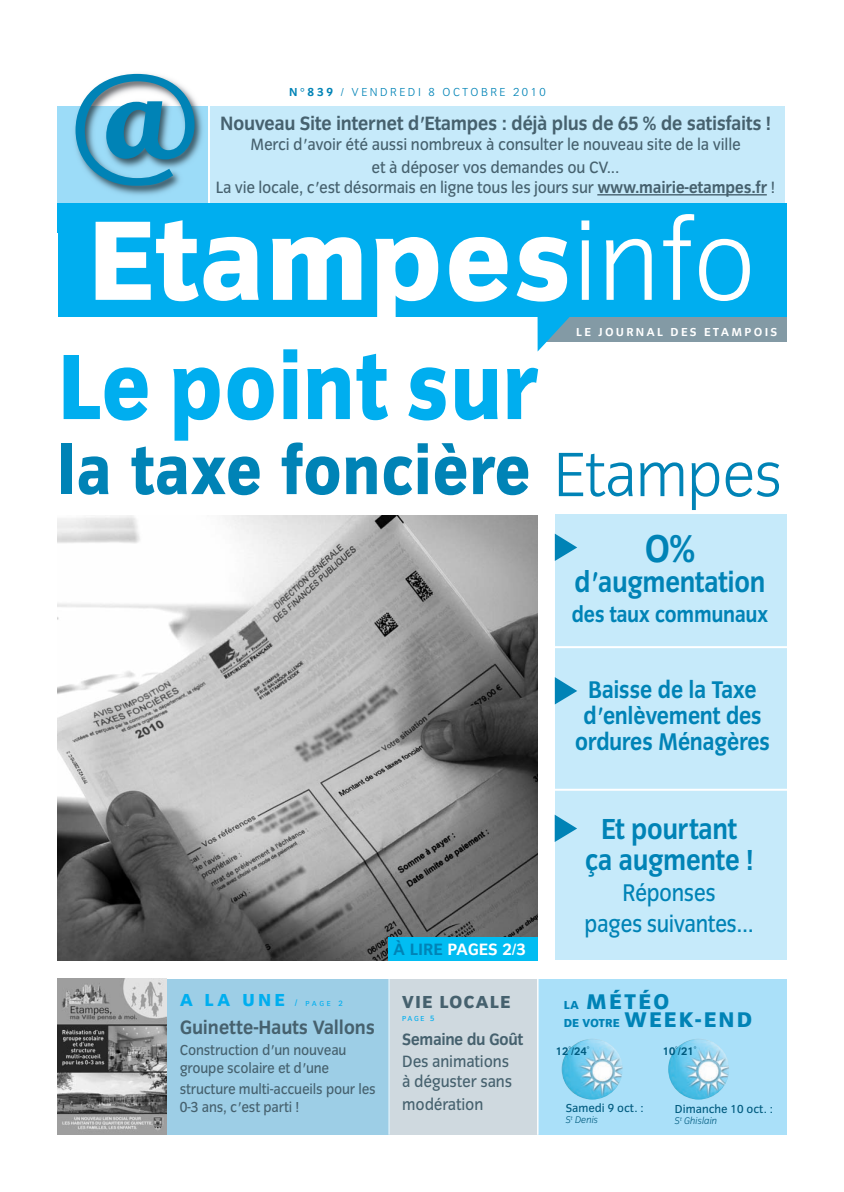
<style>
.page{position:relative;width:844px;height:1192px;background:#fff}
.page>*{position:absolute;margin:0;border:0;box-sizing:border-box;transform-origin:0 0}
.t1{font:800 149.9px "Congress Sans";color:#0083b6}
.t2{font:800 117px "Congress Sans";color:#fff}
.t3{font:800 96px "Congress Sans";letter-spacing:-.005em;color:#00aeef;scale:.9 1}
.t4{font:800 70px "Congress Sans";color:#0083b6;scale:.9 1}
.t5{font:300 64.8px "Congress Sans";letter-spacing:-.015em;color:#0083b6}
.t6{font:700 40px "Congress Sans";color:#0083b6;scale:.9 1}
.t7{font:700 30px/31px "Congress Sans";letter-spacing:-.02em;color:#0083b6;text-align:center;scale:.9 1}
.t8{font:700 25px/26px "Congress Sans";letter-spacing:-.02em;color:#0083b6;text-align:center;scale:.9 1}
.t9{font:25px/31px "Congress Sans";letter-spacing:-.02em;color:#0083b6;text-align:center;scale:.9 1}
.t10{font:700 23px "Congress Sans";letter-spacing:-.02em;color:#0083b6;scale:.9 1}
.t11{font:800 22px/18px "Congress Sans";letter-spacing:.105em;color:#0083b6}
.t12{font:700 20px "Congress Sans";letter-spacing:-.02em;color:#46616e;scale:.95 1}
.t13{font:800 18px "Congress Sans";color:#00aeef}
.t14{font:800 18px "Congress Sans";letter-spacing:.055em;color:#46616e}
.t15{font:17px/19.8px "Congress Sans";letter-spacing:-.01em;color:#46616e;scale:.95 1}
.t16{font:700 17px "Congress Sans";letter-spacing:-.03em;color:#46616e;scale:.95 1}
.t17{font:700 17px "Congress Sans";color:#fff}
.t18{font:15px/18px "Congress Sans";letter-spacing:-.01em;color:#46616e;scale:.95 1}
.t19{font:12px "Congress Sans";color:#005b7f}
.t20{font:300 12px "Congress Sans";letter-spacing:.21em;color:#0083b6}
.t21{font:700 12px "Congress Sans";letter-spacing:.185em;color:#fff}
.t22{font:700 11.3px "Congress Sans";color:#005b7f}
.t23{font:italic 300 10px "Congress Sans";color:#005b7f}
.t24{font:7.5px "Congress Sans";color:#00aeef}
.s1{font-weight:700}
.s2{font-weight:300}
.s3{font-weight:400;font-size:10px}
.s4{font-weight:400;font-size:7.5px}
.s5{font-weight:400;font-size:8px}
.s6{color:#0083b6}
.s7{font-size:8px}
.s8{font-size:12px}
</style>
<div class="page">
<div style="left:538px;top:312px;width:248px;height:30px;background:#839aa5"></div>
<img style="left:58px;top:515px;width:480px;height:444px">
<div style="left:58px;top:107px;width:727px;height:109px;background:#c6eafa"></div>
<svg style="left:537px;top:316px;width:62px;height:35px"></svg>
<div style="left:58px;top:978px;width:727px;height:156px;background:#cfd9df"></div>
<img style="left:58px;top:978px;width:109px;height:156px">
<div style="left:538px;top:978px;width:248px;height:156px;background:#aae0f9"></div>
<div style="left:167px;top:978px;width:222px;height:156px;background:#9dcee6"></div>
<div style="left:58px;top:203px;width:728px;height:113px;background:#00aeef"></div>
<hr style="left:537px;top:978px;width:1px;height:156px;background:#fff">
<hr style="left:388px;top:978px;width:1px;height:156px;background:#fff">
<img style="left:561px;top:1038px;width:61px;height:61px;border-radius:50%">
<img style="left:668px;top:1038px;width:61px;height:61px;border-radius:50%">
<img style="left:57px;top:74px;width:212px;height:158px">
<img style="left:58px;top:107px;width:211px;height:125px">
<img style="left:209px;top:107px;width:1px;height:96px">
<img style="left:96px;top:220px;width:87px;height:12px">
<hr style="left:597px;top:194px;width:169px;height:1px;background:#46616e">
<div style="left:555px;top:514px;width:231px;height:445px;background:#c6eafa"></div>
<div style="left:388px;top:936px;width:150px;height:24px;background:#01bdf2"></div>
<hr style="left:555px;top:646px;width:239px;height:2px;background:#fff">
<hr style="left:546px;top:788px;width:253px;height:2px;background:#fff">
<svg style="left:554px;top:814px;width:23px;height:28px"></svg>
<svg style="left:555px;top:677px;width:22px;height:27px"></svg>
<svg style="left:555px;top:533px;width:22px;height:28px"></svg>
<h1 class="t1" style="left:66px;top:71px;width:137px">@</h1>
<p class="t20" style="left:289px;top:87px;width:258px"><span class="s1">N°839</span> / VENDREDI 8 OCTOBRE 2010</p>
<p class="t12" style="left:220px;top:115px;width:581px">Nouveau Site internet d'Etampes : déjà plus de 65 % de satisfaits !</p>
<p class="t15" style="left:250px;top:134px;width:517px;line-height:22.8px;text-align:center">Merci d'avoir été aussi nombreux à consulter le nouveau site de la ville et à déposer vos demandes ou CV...</p>
<p class="t15" style="left:216px;top:179px;width:590px">La vie locale, c'est désormais en ligne tous les jours sur <span class="s1">www.mairie-etampes.fr</span> !</p>
<h2 class="t2" style="left:87px;top:214px;width:670px">Etampes<span class="s2">info</span></h2>
<p class="t21" style="left:576px;top:327px;width:202px">LE JOURNAL DES ETAMPOIS</p>
<h3 class="t3" style="left:58px;top:348px;width:535px">Le point sur</h3>
<h3 class="t4" style="left:58px;top:442px;width:527px">la taxe foncière</h3>
<h3 class="t5" style="left:553px;top:448px;width:230px">Etampes</h3>
<h3 class="t6" style="left:644px;top:532px;width:58px">O%</h3>
<h3 class="t7" style="left:574px;top:568px;width:214px">d'augmentation</h3>
<h3 class="t10" style="left:571px;top:605px;width:220px">des taux communaux</h3>
<h3 class="t8" style="left:574px;top:678px;width:219px">Baisse de la Taxe d'enlèvement des ordures Ménagères</h3>
<p class="t13" style="left:180px;top:992px;width:165px">A LA UNE <span class="s3">/</span> <span class="s4">PAGE</span> <span class="s5">2</span></p>
<p class="t12" style="left:180px;top:1019px;width:207px">Guinette-Hauts Vallons</p>
<p class="t18" style="left:180px;top:1042px;width:177px">Construction d'un nouveau groupe scolaire et d'une</p>
<p class="t18" style="left:180px;top:1080px;width:208px">structure multi-accueils pour les<br>0-3 ans, c'est parti !</p>
<p class="t17" style="left:393px;top:942px;width:134px"><span class="s6">À LIRE</span> PAGES 2/3</p>
<p class="t14" style="left:402px;top:994px;width:110px">VIE LOCALE</p>
<p class="t24" style="left:402px;top:1015px;width:34px">PAGE <span class="s7">5</span></p>
<p class="t16" style="left:402px;top:1032px;width:129px">Semaine du Goût</p>
<p class="t15" style="left:402px;top:1053px;width:117px">Des animations à déguster sans</p>
<p class="t15" style="left:402px;top:1095px;width:87px">modération</p>
<h3 class="t7" style="left:585px;top:815px;width:189px">Et pourtant ça augmente !</h3>
<h3 class="t9" style="left:584px;top:878px;width:189px">Réponses<br>pages suivantes...</h3>
<p class="t11" style="left:563px;top:994px;width:190px"><span class="s8">LA</span> MÉTÉO<br><span class="s8">DE VOTRE</span> WEEK-END</p>
<p class="t22" style="left:555px;top:1046px;width:35px">12<sup>°</sup>/24<sup>°</sup></p>
<p class="t22" style="left:662px;top:1046px;width:35px">10<sup>°</sup>/21<sup>°</sup></p>
<p class="t19" style="left:565px;top:1102px;width:79px">Samedi 9 oct. :</p>
<p class="t23" style="left:565px;top:1115px;width:34px">S<sup>t</sup> Denis</p>
<p class="t19" style="left:675px;top:1103px;width:100px">Dimanche 10 oct. :</p>
<p class="t23" style="left:675px;top:1116px;width:44px">S<sup>t</sup> Ghislain</p>
</div>
